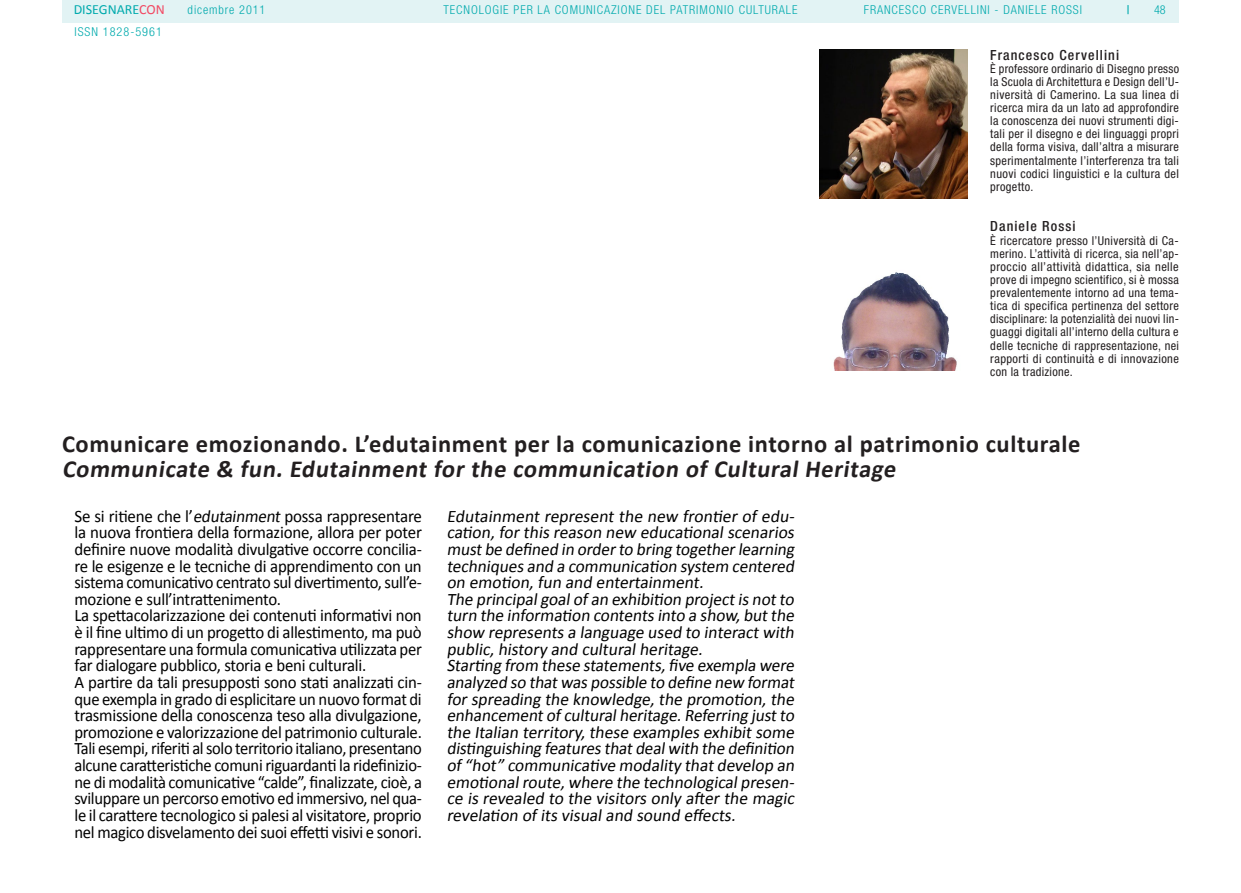
<style>
.page{position:relative;width:1241px;height:893px;background:#fff}
.page>*{position:absolute;margin:0;border:0;box-sizing:border-box;transform-origin:0 0}
.TITOLO_ITA{font:700 24.5px "Calibri";letter-spacing:.025em;color:#231f20}
.Somm_01_TESTO_B_ITA{font:17.5px/16.6px "Calibri";letter-spacing:-.02em;color:#000;text-align:justify}
.Somm_01_TESTO_B_ITA-2{font:17.5px/16.6px "Calibri";letter-spacing:-.02em;color:#000;text-align:justify;scale:.96 1}
.Curr_02_TITOLO{font:500 condensed 14px "Helvetica Neue LT Std";letter-spacing:.075em;color:#231f20}
.t1{font:14px "Calibri";color:#00aaad}
.Curr_01_TESTO_BASE{font:condensed 12.25px/13.1px "Helvetica Neue LT Std";letter-spacing:.03em;color:#231f20;text-align:justify}
.t2{font:300 condensed 12.25px "Helvetica Neue LT Std";letter-spacing:.075em;color:#00aaad}
.t3{font:500 condensed 12.25px "Helvetica Neue LT Std";color:#00aaad}
.s1{color:#f24862}
</style>
<div class="page">
<div style="left:62px;top:0;width:1116px;height:23px;background:#e2f3f4"></div>
<img style="left:819px;top:50px;width:148px;height:148px">
<img style="left:833px;top:272px;width:124px;height:98px">
<p class="t1" style="left:74px;top:1px;width:93px">DISEGNARE<span class="s1">CON</span></p>
<p class="t2" style="left:863px;top:3px;width:220px">FRANCESCO CERVELLINI - DANIELE ROSSI</p>
<p class="t3" style="left:1126px;top:3px;width:4px">|</p>
<p class="t2" style="left:1153px;top:3px;width:13px">48</p>
<p class="Curr_02_TITOLO" style="left:990px;top:46px;width:130px">Francesco Cervellini</p>
<p class="Curr_01_TESTO_BASE" style="left:990px;top:62px;width:190px">È professore ordinario di Disegno presso la Scuola di Architettura e Design dell’U&shy;niversità di Camerino. La sua linea di ricerca mira da un lato ad approfondire la conoscenza dei nuovi strumenti digi&shy;tali per il disegno e dei linguaggi propri della forma visiva, dall’altra a misurare sperimentalmente l’interferenza tra tali nuovi codici linguistici e la cultura del progetto.</p>
<p class="t2" style="left:188px;top:3px;width:79px">dicembre 2011</p>
<p class="t2" style="left:443px;top:3px;width:355px">TECNOLOGIE PER LA COMUNICAZIONE DEL PATRIMONIO CULTURALE</p>
<p class="t2" style="left:74px;top:24px;width:89px">ISSN 1828-5961</p>
<p class="Curr_02_TITOLO" style="left:990px;top:218px;width:87px">Daniele Rossi</p>
<p class="Curr_01_TESTO_BASE" style="left:990px;top:234px;width:190px">È ricercatore presso l’Università di Ca&shy;merino. L’attività di ricerca, sia nell’ap&shy;proccio all’attività didattica, sia nelle prove di impegno scientifico, si è mossa prevalentemente intorno ad una tema&shy;tica di specifica pertinenza del settore disciplinare: la potenzialità dei nuovi lin&shy;guaggi digitali all’interno della cultura e delle tecniche di rappresentazione, nei rapporti di continuità e di innovazione con la tradizione.</p>
<p class="TITOLO_ITA" style="left:62px;top:429px;width:1019px">Comunicare emozionando. L’edutainment per la comunicazione intorno al patrimonio culturale</p>
<p class="TITOLO_ITA" style="left:62px;top:454px;width:838px">Communicate &amp; fun. Edutainment for the communication of Cultural Heritage</p>
<p class="Somm_01_TESTO_B_ITA" style="left:74px;top:507px;width:349px">Se si ritiene che l’edutainment possa rappresentare la nuova frontiera della formazione, allora per poter definire nuove modalità divulgative occorre concilia&shy;re le esigenze e le tecniche di apprendimento con un sistema comunicativo centrato sul divertimento, sull’e&shy;mozione e sull’intrattenimento.</p>
<p class="Somm_01_TESTO_B_ITA-2" style="left:74px;top:606px;width:363px">La spettacolarizzazione dei contenuti informativi non è il fine ultimo di un progetto di allestimento, ma può rappresentare una formula comunicativa utilizzata per far dialogare pubblico, storia e beni culturali.</p>
<p class="Somm_01_TESTO_B_ITA-2" style="left:74px;top:673px;width:363px">A partire da tali presupposti sono stati analizzati cin&shy;que exempla in grado di esplicitare un nuovo format di trasmissione della conoscenza teso alla divulgazione, promozione e valorizzazione del patrimonio culturale.<br>Tali esempi, riferiti al solo territorio italiano, presentano alcune caratteristiche comuni riguardanti la ridefinizio&shy;ne di modalità comunicative “calde”, finalizzate, cioè, a sviluppare un percorso emotivo ed immersivo, nel qua&shy;le il carattere tecnologico si palesi al visitatore, proprio nel magico disvelamento dei suoi effetti visivi e sonori.</p>
<p class="Somm_01_TESTO_B_ITA" style="left:446px;top:507px;width:352px">Edutainment represent the new frontier of edu&shy;cation, for this reason new educational scenarios must be defined in order to bring together learning techniques and a communication system centered on emotion, fun and entertainment.</p>
<p class="Somm_01_TESTO_B_ITA" style="left:446px;top:590px;width:352px">The principalgoalofan exhibition project is not to turn the information contents into a show,but the show represents a language used to interact with public, history and cultural heritage.</p>
<p class="Somm_01_TESTO_B_ITA" style="left:446px;top:656px;width:352px">Starting from these statements,five exempla were analyzed so that was possible to define new format for spreading the knowledge, the promotion, the enhancement ofculturalheritage.Referring just to the Italian territory, these examples exhibit some distinguishing features that dealwith the definition of “hot” communicative modality that develop an emotionalroute,where the technologicalpresen&shy;ce is revealed to the visitors only after the magic revelation of its visual and sound effects.</p>
</div>
